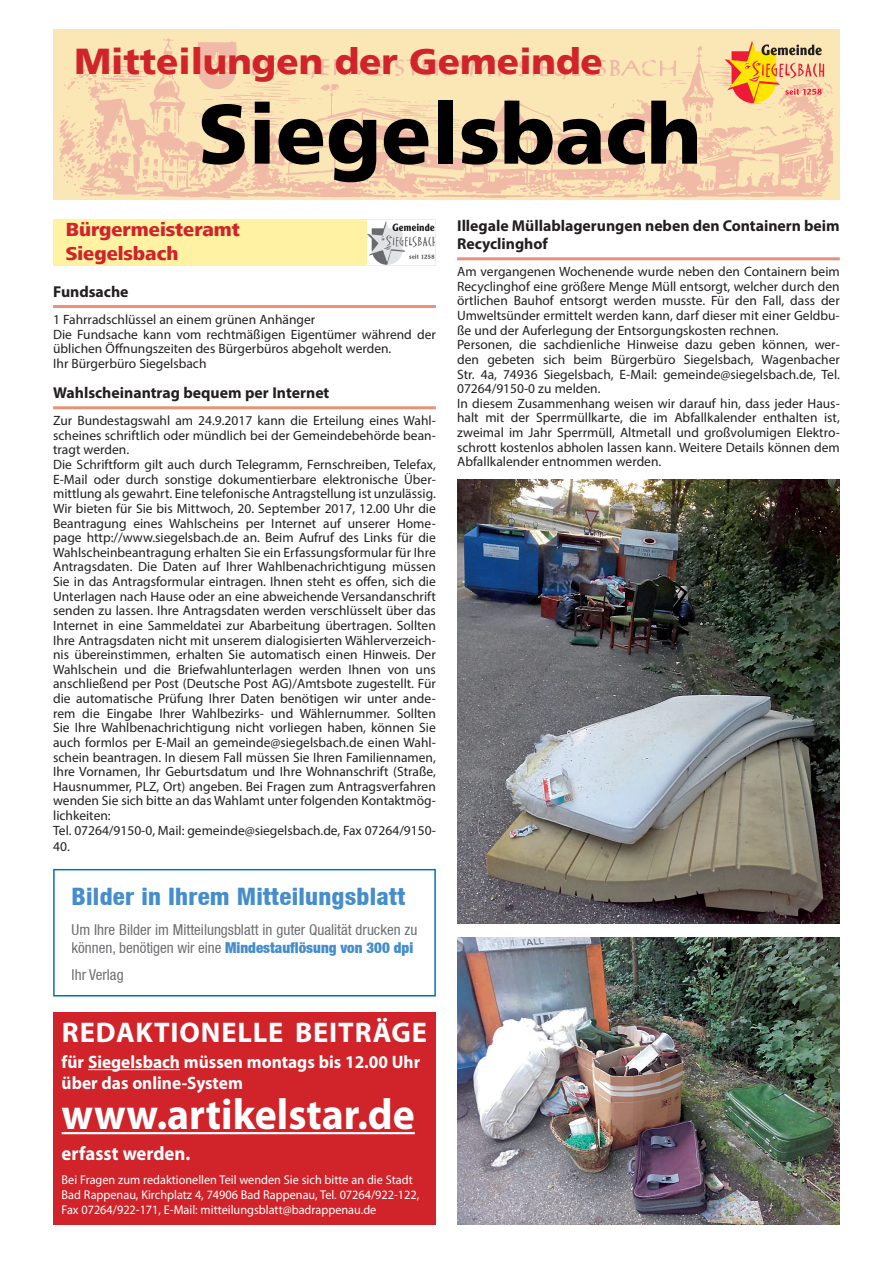
<style>
.page{position:relative;width:893px;height:1263px;background:#fff}
.page>*{position:absolute;margin:0;border:0;box-sizing:border-box;transform-origin:0 0}
.t1{font:900 84px "Frutiger LT";color:#000}
.t2{font:700 43.5px "Myriad Pro";color:#fff;scale:.96 1}
.t3{font:900 36px "Frutiger LT";color:#d1232a}
.t4{font:700 28.5px "Myriad Pro";letter-spacing:.03em;color:#fff}
.t5{font:800 condensed 24px "Helvetica Neue LT";letter-spacing:.01em;color:#458dcb;scale:1.04 1}
.t6{font:800 19.5px/23.4px "Frutiger Next LT";color:#d1232a}
.t7{font:700 19.5px "Myriad Pro";color:#fff;scale:.96 1}
.t8{font:700 18px/21.6px "Myriad Pro";color:#fff;scale:.96 1}
.t9{font:700 15.75px/18px "Myriad Pro";color:#231f20}
.t10{font:condensed 15px/18px "Helvetica Neue LT";color:#6d6e71}
.t11{font:13.5px/14.5px "Myriad Pro";color:#231f20}
.t12{font:12.75px/15.3px "Myriad Pro";color:#fff;scale:.96 1}
.s1{font-weight:900;color:#458dcb}
</style>
<div class="page">
<div style="left:53px;top:30px;width:787px;height:170px;background:#fbe7b6"></div>
<img style="left:59px;top:38px;width:774px;height:161px">
<svg style="left:725px;top:41px;width:99px;height:62px"></svg>
<hr style="left:53px;top:305px;width:383px;height:3px;background:#e59279">
<hr style="left:53px;top:406px;width:383px;height:3px;background:#e59279">
<div style="left:53px;top:219px;width:383px;height:47px;background:#fff2a2"></div>
<img style="left:367px;top:220px;width:68px;height:45px">
<hr style="left:457px;top:257px;width:383px;height:3px;background:#e59279">
<img style="left:457px;top:480px;width:383px;height:443px">
<img style="left:457px;top:937px;width:383px;height:287px">
<div style="left:53px;top:1012px;width:383px;height:213px;background:#d1232a"></div>
<hr style="left:88px;top:1069px;width:92px;height:1px;background:#fff">
<hr style="left:62px;top:1132px;width:353px;height:2px;background:#fff">
<svg style="left:53px;top:869px;width:383px;height:127px"></svg>
<h3 class="t3" style="left:74px;top:40px;width:530px">Mitteilungen der Gemeinde</h3>
<h1 class="t1" style="left:198px;top:83px;width:505px">Siegelsbach</h1>
<h3 class="t6" style="left:66px;top:218px;width:176px">Bürgermeisteramt<br>Siegelsbach</h3>
<p class="t9" style="left:53px;top:282px;width:77px">Fundsache</p>
<p class="t11" style="left:53px;top:312px;width:384px">1 Fahrradschlüssel an einem grünen Anhänger<br>Die Fundsache kann vom rechtmäßigen Eigentümer während der üblichen Öffnungszeiten des Bürgerbüros abgeholt werden.<br>Ihr Bürgerbüro Siegelsbach</p>
<p class="t9" style="left:53px;top:383px;width:278px">Wahlscheinantrag bequem per Internet</p>
<p class="t11" style="left:53px;top:413px;width:384px">Zur Bundestagswahl am 24.9.2017 kann die Erteilung eines Wahl&shy;scheines schriftlich oder mündlich bei der Gemeindebehörde bean&shy;tragt werden.<br>Die Schriftform gilt auch durch Telegramm, Fernschreiben, Telefax, E-Mail oder durch sonstige dokumentierbare elektronische Über&shy;mittlung als gewahrt. Eine telefonische Antragstellung ist unzulässig.<br>Wir bieten für Sie bis Mittwoch, 20. September 2017, 12.00 Uhr die Beantragung eines Wahlscheins per Internet auf unserer Home&shy;page http://www.siegelsbach.de an. Beim Aufruf des Links für die Wahlscheinbeantragung erhalten Sie ein Erfassungsformular für Ihre Antragsdaten. Die Daten auf Ihrer Wahlbenachrichtigung müssen Sie in das Antragsformular eintragen. Ihnen steht es offen, sich die Unterlagen nach Hause oder an eine abweichende Versandanschrift senden zu lassen. Ihre Antragsdaten werden verschlüsselt über das Internet in eine Sammeldatei zur Abarbeitung übertragen. Sollten Ihre Antragsdaten nicht mit unserem dialogisierten Wählerverzeich&shy;nis übereinstimmen, erhalten Sie automatisch einen Hinweis. Der Wahlschein und die Briefwahlunterlagen werden Ihnen von uns anschließend per Post (Deutsche Post AG)/Amtsbote zugestellt. Für die automatische Prüfung Ihrer Daten benötigen wir unter ande&shy;rem die Eingabe Ihrer Wahlbezirks- und Wählernummer. Sollten Sie Ihre Wahlbenachrichtigung nicht vorliegen haben, können Sie auch formlos per E-Mail an gemeinde@siegelsbach.de einen Wahl&shy;schein beantragen. In diesem Fall müssen Sie Ihren Familiennamen, Ihre Vornamen, Ihr Geburtsdatum und Ihre Wohnanschrift (Straße, Hausnummer, PLZ, Ort) angeben. Bei Fragen zum Antragsverfahren wenden Sie sich bitte an das Wahlamt unter folgenden Kontaktmög&shy;lichkeiten:<br>Tel. 07264/9150-0, Mail: gemeinde@siegelsbach.de, Fax 07264/9150-</p>
<p class="t11" style="left:53px;top:839px;width:18px">40.</p>
<h3 class="t5" style="left:72px;top:881px;width:322px">Bilder in Ihrem Mitteilungsblatt</h3>
<p class="t10" style="left:72px;top:921px;width:347px">Um Ihre Bilder im Mitteilungsblatt in guter Qualität drucken zu können, benötigen wir eine <span class="s1">Mindestauflösung von 300 dpi</span></p>
<p class="t10" style="left:72px;top:966px;width:54px">Ihr Verlag</p>
<h3 class="t4" style="left:62px;top:1014px;width:367px">REDAKTIONELLE BEITRÄGE</h3>
<h3 class="t8" style="left:62px;top:1050px;width:375px">für Siegelsbach müssen montags bis 12.00 Uhr über das online-System</h3>
<h2 class="t2" style="left:62px;top:1086px;width:369px">www.artikelstar.de</h2>
<h3 class="t7" style="left:62px;top:1141px;width:136px">erfasst werden.</h3>
<p class="t12" style="left:62px;top:1172px;width:374px">Bei Fragen zum redaktionellen Teil wenden Sie sich bitte an die Stadt<br>Bad Rappenau, Kirchplatz 4, 74906 Bad Rappenau, Tel. 07264/922-122,<br>Fax 07264/922-171, E-Mail: mitteilungsblatt@badrappenau.de</p>
<p class="t9" style="left:457px;top:216px;width:384px">Illegale Müllablagerungen neben den Containern beim<br>Recyclinghof</p>
<p class="t11" style="left:457px;top:264px;width:384px">Am vergangenen Wochenende wurde neben den Containern beim Recyclinghof eine größere Menge Müll entsorgt, welcher durch den örtlichen Bauhof entsorgt werden musste. Für den Fall, dass der Umweltsünder ermittelt werden kann, darf dieser mit einer Geldbu&shy;ße und der Auferlegung der Entsorgungskosten rechnen.<br>Personen, die sachdienliche Hinweise dazu geben können, wer&shy;den gebeten sich beim Bürgerbüro Siegelsbach, Wagenbacher Str. 4a, 74936 Siegelsbach, E-Mail: gemeinde@siegelsbach.de, Tel.<br>07264/9150-0 zu melden.<br>In diesem Zusammenhang weisen wir darauf hin, dass jeder Haus&shy;halt mit der Sperrmüllkarte, die im Abfallkalender enthalten ist, zweimal im Jahr Sperrmüll, Altmetall und großvolumigen Elektro&shy;schrott kostenlos abholen lassen kann. Weitere Details können dem Abfallkalender entnommen werden.</p>
</div>
